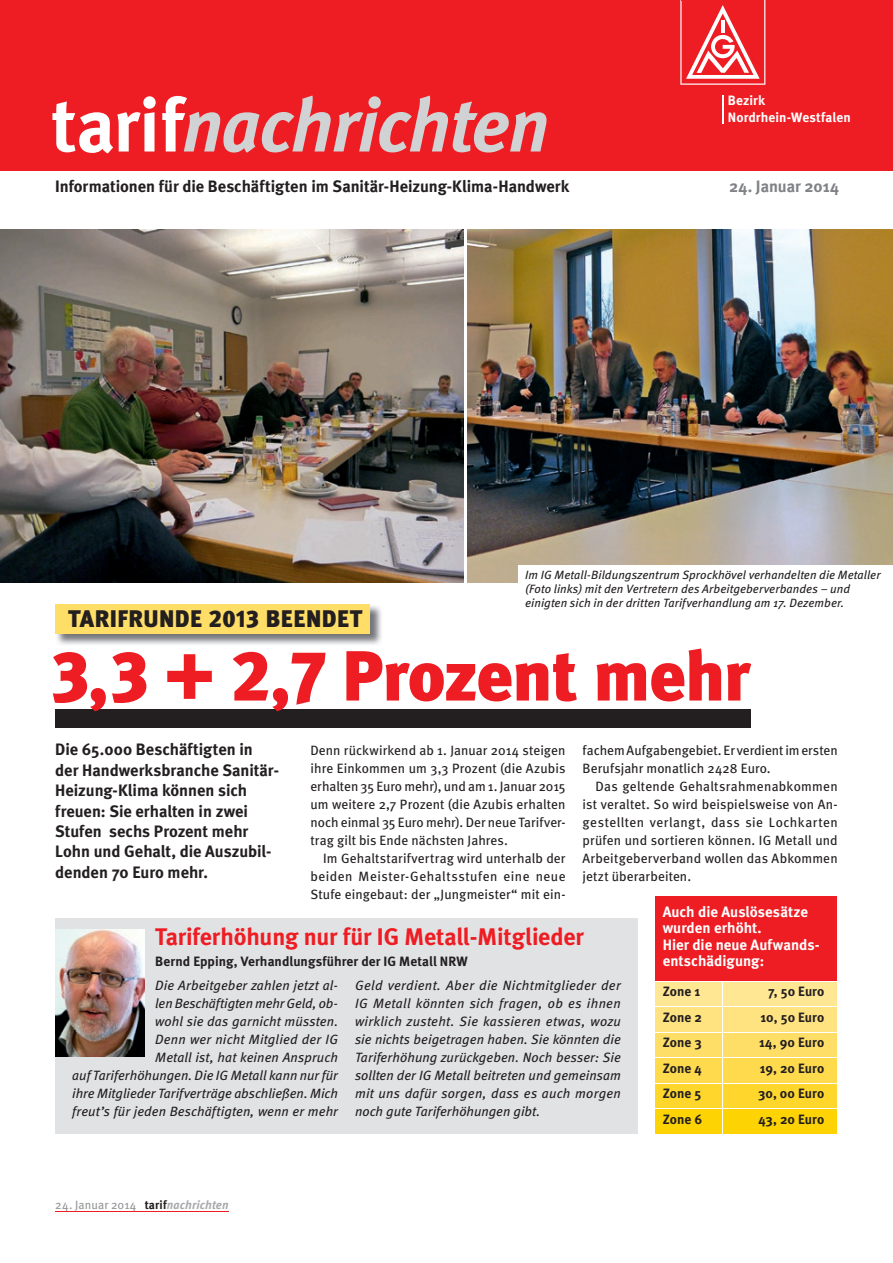
<style>
.page{position:relative;width:893px;height:1263px;background:#fff}
.page>*{position:absolute;margin:0;border:0;box-sizing:border-box;transform-origin:0 0}
.t1{font:italic 700 75px "Meta";letter-spacing:-.015em;color:#d1d2d4}
.t2{font:900 70.8px "Meta";letter-spacing:-.015em;color:#ee1d23}
.t3{font:700 24px "Meta";letter-spacing:-.005em;color:#ee1d23}
.t4{font:900 24px "Meta";letter-spacing:.02em;color:#231f20}
.t5{font:700 16.5px/20.4px "Meta";letter-spacing:-.005em;color:#231f20}
.t6{font:700 16.5px "Meta";color:#808285}
.t7{font:700 15px/16.5px "Meta";color:#fff}
.t8{font:13.5px/18px "Meta";letter-spacing:.005em;color:#231f20;text-align:justify}
.t9{font:italic 13.5px/18px "Meta";letter-spacing:.005em;color:#231f20;text-align:right}
.t10{font:700 13.5px "Meta";letter-spacing:.005em;color:#231f20}
.t11{font:700 13.5px/16.5px "Meta";letter-spacing:.005em;color:#fff}
.t12{font:italic 12px/14.2px "Meta";letter-spacing:.005em;color:#231f20}
.t13{font:12px "Meta";letter-spacing:.01em;color:#939598}
.s1{font-style:normal;color:#fff}
.s2{font-family:"Meta Black Expert";font-weight:400}
.s3{font-weight:700;color:#231f20}
.s4{font-weight:700;font-style:italic;color:#a8a9ad}
</style>
<div class="page">
<hr style="left:55px;top:1212px;width:174px;height:1px;background:#ee1d23">
<div style="left:0;top:0;width:893px;height:170px;background:#ee1d23"></div>
<img style="left:0;top:230px;width:463px;height:353px">
<img style="left:468px;top:230px;width:425px;height:353px">
<div style="left:519px;top:565px;width:374px;height:43px;background:#fff"></div>
<div style="left:55px;top:918px;width:583px;height:216px;background:#e1e2e4"></div>
<img style="left:57px;top:606px;width:325px;height:39px">
<div style="left:55px;top:604px;width:315px;height:30px;background:#ffde68"></div>
<svg style="left:680px;top:0;width:85px;height:85px"></svg>
<hr style="left:682px;top:0;width:82px;height:1px;background:#ee1d23">
<svg style="left:722px;top:96px;width:1px;height:28px"></svg>
<div style="left:55px;top:709px;width:695px;height:18px;background:#231f20"></div>
<div style="left:654px;top:896px;width:183px;height:85px;background:#ee1d23"></div>
<hr style="left:654px;top:896px;width:1px;height:85px;background:#fff">
<svg style="left:655px;top:982px;width:182px;height:152px;background:#fedd59"></svg>
<img style="left:55px;top:929px;width:90px;height:128px">
<h1 class="t1" style="left:51px;top:78px;width:500px"><span class="s1">tarif</span>nachrichten</h1>
<p class="t11" style="left:728px;top:92px;width:124px">Bezirk<br>Nordrhein-Westfalen</p>
<p class="t5" style="left:55px;top:176px;width:516px">Informationen für die Beschäftigten im sanitär-Heizung-Klima-Handwerk</p>
<p class="t6" style="left:729px;top:176px;width:111px">24. Januar 2014</p>
<h3 class="t4" style="left:68px;top:604px;width:296px">TARIFRUNDE <span class="s2">2013</span> BEENDET</h3>
<p class="t12" style="left:525px;top:567px;width:357px">Im IG Metall-Bildungszentrum Sprockhövel verhandelten die Metaller (Foto links) mit den Vertretern des Arbeitgeberverbandes – und einigten sich in der dritten Tarifverhandlung am 17. Dezember.</p>
<h2 class="t2" style="left:51px;top:634px;width:701px"><span class="s2">3</span>,<span class="s2">3</span> + <span class="s2">2</span>,<span class="s2">7</span> Prozent mehr</h2>
<p class="t5" style="left:55px;top:739px;width:225px">Die 65.000 Beschäftigten in der Handwerksbranche sanitär-<br>Heizung-Klima können sich freuen: sie erhalten in zwei stufen sechs prozent mehr<br>Lohn und Gehalt, die Auszubil&shy;denden 70 euro mehr.</p>
<p class="t8" style="left:310px;top:741px;width:257px">Denn rückwirkend ab 1. Januar 2014 steigen ihre Einkommen um 3,3 Prozent (die Azubis erhalten 35 Euro mehr), und am 1. Januar 2015 um weitere 2,7 Prozent (die Azubis erhalten noch einmal 35 Euro mehr). Der neue Tarifver&shy;trag gilt bis Ende nächsten Jahres.</p>
<p class="t8" style="left:310px;top:849px;width:257px;text-indent:13px">Im Gehaltstarifvertrag wird unterhalb der beiden Meister-Gehaltsstufen eine neue Stufe eingebaut: der „Jungmeister“ mit ein-</p>
<p class="t8" style="left:583px;top:741px;width:257px">fachem Aufgabengebiet. Er verdient im ersten<br>Berufsjahr monatlich 2428 Euro.</p>
<p class="t8" style="left:583px;top:777px;width:257px;text-indent:13px">Das geltende Gehaltsrahmenabkommen ist veraltet. So wird beispielsweise von An&shy;gestellten verlangt, dass sie Lochkarten prüfen und sortieren können. IG Metall und Arbeitgeberverband wollen das Abkommen jetzt überarbeiten.</p>
<h3 class="t3" style="left:155px;top:921px;width:430px">Tariferhöhung nur für IG metall-mitglieder</h3>
<p class="t10" style="left:155px;top:953px;width:314px">Bernd epping, Verhandlungsführer der IG metall NrW</p>
<p class="t9" style="left:72px;top:976px;width:267px">Die Arbeitgeber zahlen jetzt al-<br>len Beschäftigten mehr Geld, ob-<br>wohl sie das garnicht müssten.<br>Denn wer nicht Mitglied der IG<br>Metall ist, hat keinen Anspruch<br>auf Tariferhöhungen. Die IG Metall kann nur für ihre Mitglieder Tarifverträge abschließen. Mich freut’s für jeden Beschäftigten, wenn er mehr</p>
<p class="t9" style="left:355px;top:976px;width:267px;text-align:justify">Geld verdient. Aber die Nichtmitglieder der IG Metall könnten sich fragen, ob es ihnen wirklich zusteht. Sie kassieren etwas, wozu sie nichts beigetragen haben. Sie könnten die Tariferhöhung zurückgeben. Noch besser: Sie sollten der IG Metall beitreten und gemeinsam mit uns dafür sorgen, dass es auch morgen noch gute Tariferhöhungen gibt.</p>
<p class="t13" style="left:55px;top:1197px;width:175px">24. Januar 2014 <span class="s3">tarif</span><span class="s4">nachrichten</span></p>
<p class="t7" style="left:663px;top:903px;width:159px">Auch die Auslösesätze wurden erhöht.<br>Hier die neue Aufwands&shy;entschädigung:</p>
<p class="t10" style="left:663px;top:983px;width:39px">Zone 1</p>
<p class="t10" style="left:768px;top:983px;width:58px">7, 50 euro</p>
<p class="t10" style="left:663px;top:1008px;width:41px">Zone 2</p>
<p class="t10" style="left:761px;top:1008px;width:65px">10, 50 euro</p>
<p class="t10" style="left:663px;top:1034px;width:41px">Zone 3</p>
<p class="t10" style="left:759px;top:1034px;width:67px">14, 90 euro</p>
<p class="t10" style="left:663px;top:1059px;width:40px">Zone 4</p>
<p class="t10" style="left:760px;top:1059px;width:66px">19, 20 euro</p>
<p class="t10" style="left:663px;top:1085px;width:40px">Zone 5</p>
<p class="t10" style="left:758px;top:1085px;width:68px">30, 00 euro</p>
<p class="t10" style="left:663px;top:1110px;width:41px">Zone 6</p>
<p class="t10" style="left:758px;top:1110px;width:67px">43, 20 euro</p>
</div>
